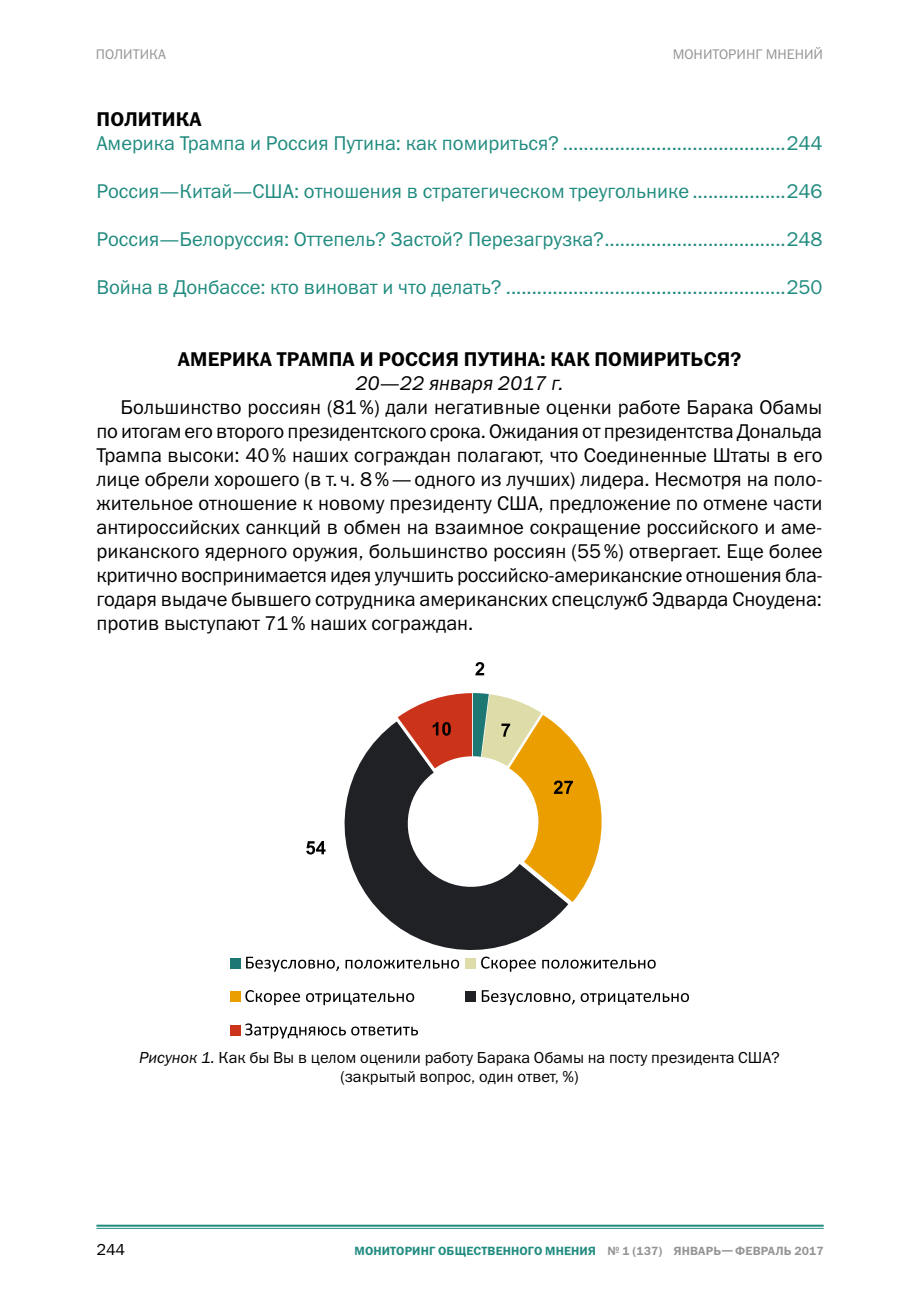
<style>
.page{position:relative;width:919px;height:1299px;background:#fff}
.page>*{position:absolute;margin:0;border:0;box-sizing:border-box;transform-origin:0 0}
.t1{font:20px/24px "Franklin Gothic ITC";color:#000;text-align:justify}
.t2{font:20px "Franklin Gothic ITC";color:#208b7f}
.t3{font:600 20px "Franklin Gothic ITC";letter-spacing:.01em;color:#000}
.t4{font:italic 20px "Franklin Gothic ITC";color:#000}
.t5{font:16px/19.2px "Franklin Gothic ITC";color:#000;text-align:center}
.t6{font:14px "Franklin Gothic ITC";color:#959595}
.t7{font:600 12px "Franklin Gothic ITC";letter-spacing:.01em;color:#208b7f}
.s1{font-style:italic}
.s2{color:#959595}
</style>
<div class="page">
<hr style="left:96px;top:1224px;width:727px;height:2px;background:#208b7f">
<hr style="left:96px;top:1227px;width:727px;height:1px;background:#208b7f">
<svg style="left:344px;top:721px;width:224px;height:245px;fill:#1f2125"></svg>
<svg style="left:475px;top:662px;width:9px;height:13px"></svg>
<svg style="left:306px;top:841px;width:19px;height:13px"></svg>
<svg style="left:397px;top:693px;width:205px;height:209px"></svg>
<div style="left:230px;top:957px;width:10px;height:11px;background:#1d7873"></div>
<svg style="left:246px;top:956px;width:93px;height:15px"></svg>
<svg style="left:345px;top:959px;width:114px;height:9px"></svg>
<div style="left:465px;top:957px;width:10px;height:11px;background:#dedca8"></div>
<svg style="left:481px;top:956px;width:54px;height:15px"></svg>
<svg style="left:542px;top:959px;width:113px;height:9px"></svg>
<div style="left:230px;top:991px;width:10px;height:10px;background:#eb9e00"></div>
<svg style="left:245px;top:990px;width:55px;height:15px"></svg>
<svg style="left:306px;top:993px;width:108px;height:12px"></svg>
<div style="left:465px;top:991px;width:10px;height:10px;background:#1f2125"></div>
<svg style="left:481px;top:990px;width:93px;height:15px"></svg>
<svg style="left:580px;top:993px;width:109px;height:12px"></svg>
<div style="left:230px;top:1024px;width:10px;height:11px;background:#cb331a"></div>
<svg style="left:245px;top:1023px;width:173px;height:15px"></svg>
<p class="t6" style="left:96px;top:46px;width:72px">ПОЛИТИКА</p>
<p class="t6" style="left:672px;top:46px;width:152px">МОНИТОРИНГ МНЕНИЙ</p>
<p class="t3" style="left:96px;top:107px;width:107px">ПОЛИТИКА</p>
<p class="t2" style="left:96px;top:131px;width:727px">Америка Трампа и Россия Путина: как помириться? ...........................................244</p>
<p class="t2" style="left:96px;top:179px;width:727px">Россия—Китай—США: отношения в стратегическом треугольнике ..................246</p>
<p class="t2" style="left:96px;top:227px;width:727px">Россия—Белоруссия: Оттепель? Застой? Перезагрузка?...................................248</p>
<p class="t2" style="left:96px;top:275px;width:727px">Война в Донбассе: кто виноват и что делать? ......................................................250</p>
<p class="t3" style="left:178px;top:347px;width:565px">АМЕРИКА ТРАМПА И РОССИЯ ПУТИНА: КАК ПОМИРИТЬСЯ?</p>
<p class="t4" style="left:355px;top:372px;width:210px">20—22 января 2017 г.</p>
<p class="t1" style="left:96px;top:395px;width:728px;text-indent:24px">Большинство россиян (81%) дали негативные оценки работе Барака Обамы по итогам его второго президентского срока. Ожидания от президентства Дональда Трампа высоки: 40% наших сограждан полагают, что Соединенные Штаты в его лице обрели хорошего (в т.ч. 8%— одного из лучших) лидера. Несмотря на поло&shy;жительное отношение к новому президенту США, предложение по отмене части антироссийских санкций в обмен на взаимное сокращение российского и аме&shy;риканского ядерного оружия, большинство россиян (55%) отвергает. Еще более критично воспринимается идея улучшить российско-американские отношения бла&shy;годаря выдаче бывшего сотрудника американских спецслужб Эдварда Сноудена: против выступают 71% наших сограждан.</p>
<p class="t5" style="left:139px;top:1047px;width:642px"><span class="s1">Рисунок 1.</span> Как бы Вы в целом оценили работу Барака Обамы на посту президента США? (закрытый вопрос, один ответ, %)</p>
<p class="t5" style="left:96px;top:1239px;width:30px">244</p>
<p class="t7" style="left:354px;top:1243px;width:470px">МОНИТОРИНГ ОБЩЕСТВЕННОГО МНЕНИЯ <span class="s2">№ 1 (137) ЯНВАРЬ— ФЕВРАЛЬ 2017</span></p>
</div>
